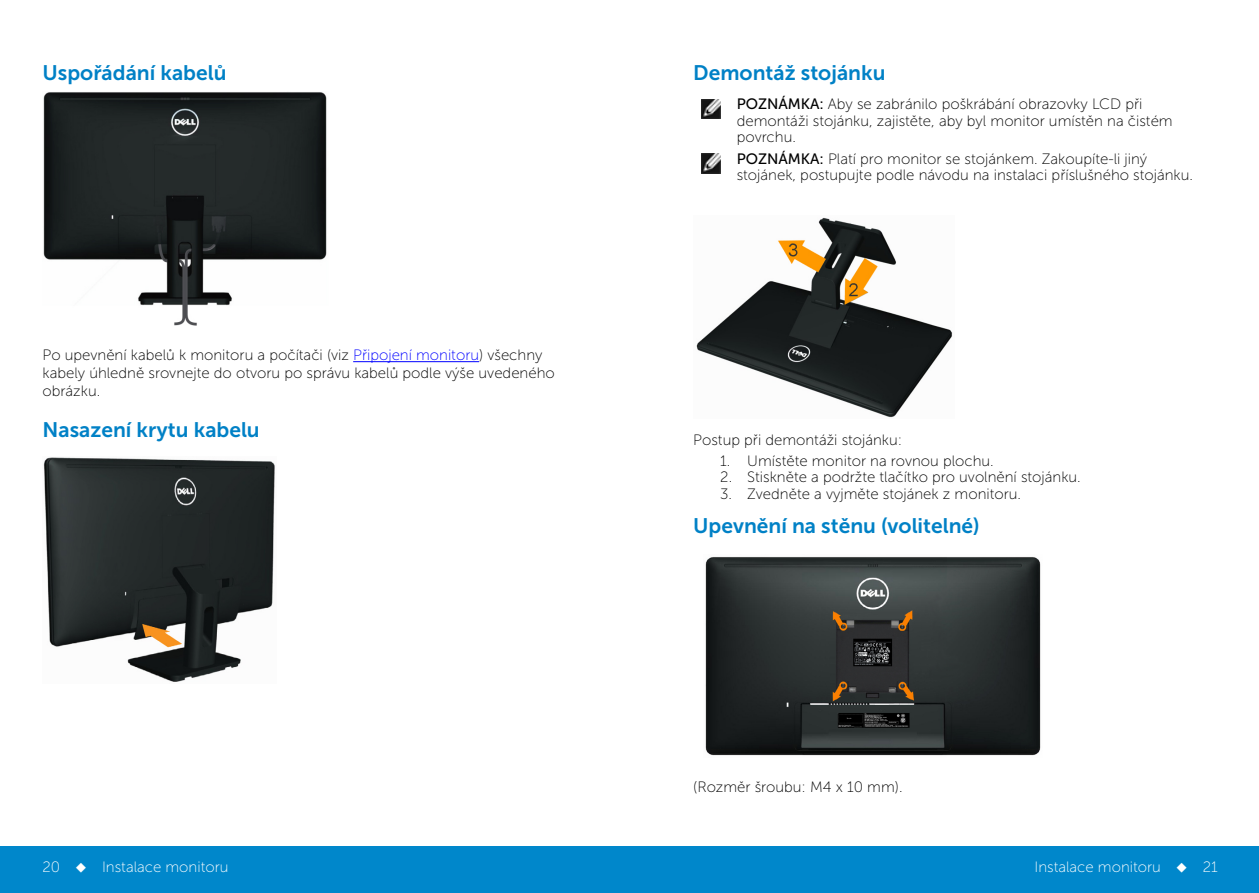
<style>
.page{position:relative;width:1259px;height:893px;background:#fff}
.page>*{position:absolute;margin:0;border:0;box-sizing:border-box;transform-origin:0 0}
.t1{font:21px "Museo Sans For Dell 700";color:#0081c6}
.t2{font:15px/16.5px "Museo Sans For Dell 100";color:#000}
.t3{font:15px "Museo Sans For Dell 100";color:#fff}
.s1{color:#00f}
.s2{font-family:"Museo Sans For Dell 500"}
</style>
<div class="page">
<div style="left:0;top:846px;width:629px;height:47px;background:#0087cb"></div>
<div style="left:629px;top:846px;width:630px;height:47px;background:#0087cb"></div>
<hr style="left:353px;top:361px;width:126px;height:1px;background:#00f">
<img style="left:43px;top:92px;width:284px;height:234px">
<img style="left:43px;top:457px;width:232px;height:225px">
<img style="left:701px;top:100px;width:19px;height:19px">
<img style="left:701px;top:154px;width:19px;height:19px">
<img style="left:696px;top:217px;width:257px;height:201px">
<img style="left:705px;top:557px;width:336px;height:199px">
<h1 class="t1" style="left:43px;top:61px;width:185px">Uspořádání kabelů</h1>
<p class="t2" style="left:43px;top:346px;width:514px;line-height:18px">Po upevnění kabelů k monitoru a počítači (viz <span class="s1">Připojení monitoru</span>) všechny kabely úhledně srovnejte do otvoru po správu kabelů podle výše uvedeného obrázku.</p>
<h1 class="t1" style="left:43px;top:418px;width:219px">Nasazení krytu kabelu</h1>
<h1 class="t1" style="left:693px;top:61px;width:194px">Demontáž stojánku</h1>
<p class="t2" style="left:736px;top:96px;width:437px"><span class="s2">POZNÁMKA:</span> Aby se zabránilo poškrábání obrazovky LCD při demontáži stojánku, zajistěte, aby byl monitor umístěn na čistém povrchu.</p>
<p class="t2" style="left:736px;top:150px;width:458px"><span class="s2">POZNÁMKA:</span> Platí pro monitor se stojánkem. Zakoupíte-li jiný stojánek, postupujte podle návodu na instalaci příslušného stojánku.</p>
<p class="t2" style="left:693px;top:432px;width:210px">Postup při demontáži stojánku:</p>
<p class="t2" style="left:720px;top:453px;width:275px">1. Umístěte monitor na rovnou plochu.</p>
<p class="t2" style="left:720px;top:469px;width:362px">2. Stiskněte a podržte tlačítko pro uvolnění stojánku.</p>
<p class="t2" style="left:720px;top:486px;width:302px">3. Zvedněte a vyjměte stojánek z monitoru.</p>
<h1 class="t1" style="left:693px;top:514px;width:288px">Upevnění na stěnu (volitelné)</h1>
<p class="t2" style="left:693px;top:779px;width:211px">(Rozměr šroubu: M4 x 10 mm).</p>
<p class="t3" style="left:43px;top:859px;width:187px">20 ◆ Instalace monitoru</p>
<p class="t3" style="left:1034px;top:859px;width:185px">Instalace monitoru ◆ 21</p>
</div>
